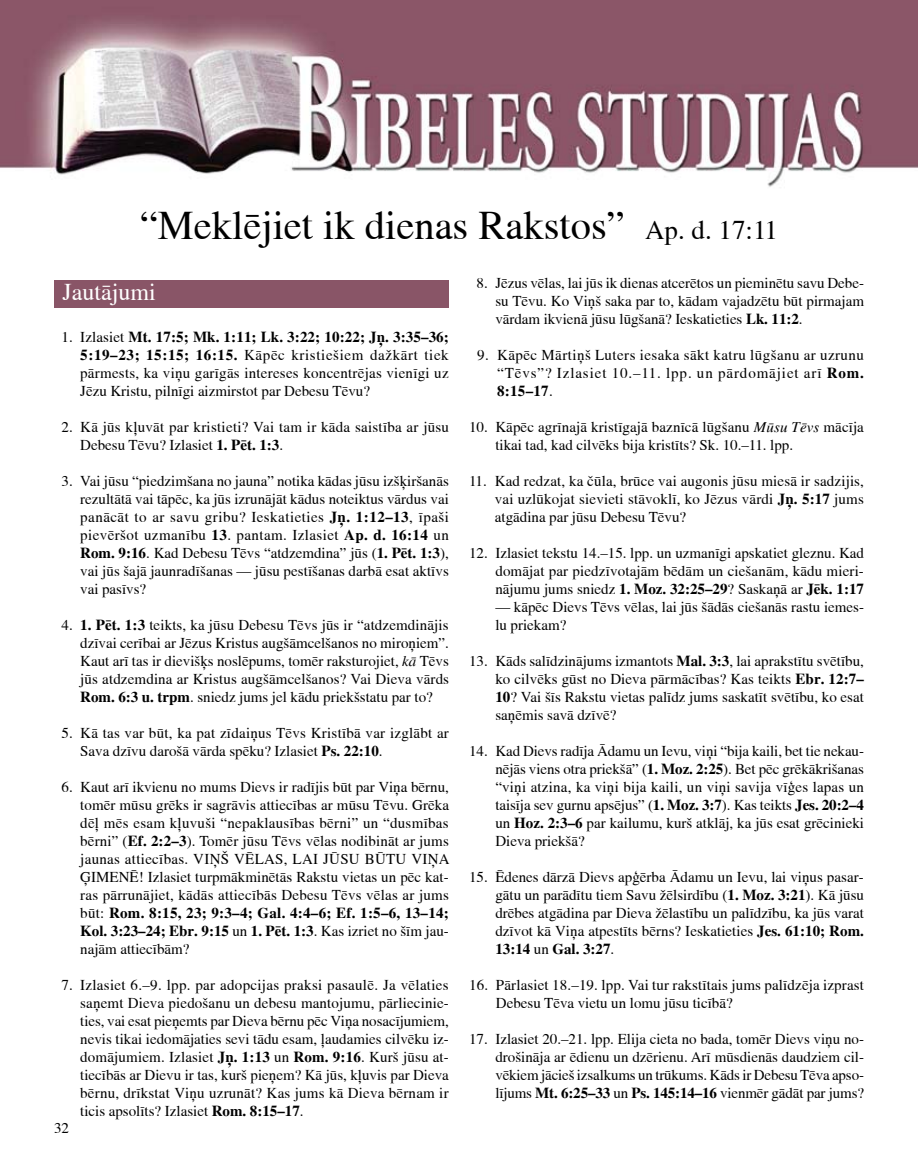
<style>
.page{position:relative;width:918px;height:1175px;background:#fff}
.page>*{position:absolute;margin:0;border:0;box-sizing:border-box;transform-origin:0 0}
.t1{font:40.5px "Rim Times";color:#000}
.t2{font:24px "Rim Times";color:#fff}
.t3{font:15px/18px "Rim Times";color:#000;text-align:justify}
.t4{font:15px/18px "Rim Times";letter-spacing:.02em;color:#000}
.s1{font-size:27px}
.s2{font-weight:700}
.s3{font-style:italic}
</style>
<div class="page">
<img style="left:0;top:0;width:918px;height:187px">
<div style="left:54px;top:280px;width:395px;height:28px;background:#895567"></div>
<h1 class="t1" style="left:140px;top:202px;width:640px">“Meklçjiet ik dienas Rakstos” <span class="s1">Ap. d. 17:11</span></h1>
<h2 class="t2" style="left:63px;top:279px;width:95px">Jautâjumi</h2>
<p class="t3" style="left:80px;top:328px;width:370px;text-indent:-19px">1. Izlasiet <span class="s2">Mt. 17:5; Mk. 1:11; Lk. 3:22; 10:22; Jò. 3:35–36; 5:19–23; 15:15; 16:15.</span> Kâpçc kristieðiem daþkârt tiek pârmests, ka viòu garîgâs intereses koncentrçjas vienîgi uz Jçzu Kristu, pilnîgi aizmirstot par Debesu Tçvu?</p>
<p class="t4" style="left:80px;top:418px;width:370px;text-indent:-19px">2. Kâ jûs kïuvât par kristieti? Vai tam ir kâda saistîba ar jûsu<br>Debesu Tçvu? Izlasiet <span class="s2">1. Pçt. 1:3</span>.</p>
<p class="t3" style="left:80px;top:472px;width:370px;text-indent:-19px">3. Vai jûsu “piedzimðana no jauna” notika kâdas jûsu izðíirðanâs rezultâtâ vai tâpçc, ka jûs izrunâjât kâdus noteiktus vârdus vai panâcât to ar savu gribu? Ieskatieties <span class="s2">Jò. 1:12–13</span>, îpaði pievçrðot uzmanîbu <span class="s2">13</span>. pantam. Izlasiet <span class="s2">Ap. d. 16:14</span> un <span class="s2">Rom. 9:16</span>. Kad Debesu Tçvs “atdzemdina” jûs (<span class="s2">1. Pçt. 1:3</span>), vai jûs ðajâ jaunradîðanas — jûsu pestîðanas darbâ esat aktîvs vai pasîvs?</p>
<p class="t3" style="left:80px;top:616px;width:370px;text-indent:-19px">4. <span class="s2">1. Pçt. 1:3</span> teikts, ka jûsu Debesu Tçvs jûs ir “atdzemdinâjis dzîvai cerîbai ar Jçzus Kristus augðâmcelðanos no miroòiem”.<br>Kaut arî tas ir dieviðís noslçpums, tomçr raksturojiet, <span class="s3">kâ</span> Tçvs jûs atdzemdina ar Kristus augðâmcelðanos? Vai Dieva vârds <span class="s2">Rom. 6:3 u. trpm</span>. sniedz jums jel kâdu priekðstatu par to?</p>
<p class="t3" style="left:80px;top:724px;width:370px;text-indent:-19px">5. Kâ tas var bût, ka pat zîdaiòus Tçvs Kristîbâ var izglâbt ar<br>Sava dzîvu daroðâ vârda spçku? Izlasiet <span class="s2">Ps. 22:10</span>.</p>
<p class="t3" style="left:80px;top:778px;width:371px;text-indent:-19px">6. Kaut arî ikvienu no mums Dievs ir radîjis bût par Viòa bçrnu, tomçr mûsu grçks ir sagrâvis attiecîbas ar mûsu Tçvu. Grçka dçï mçs esam kïuvuði “nepaklausîbas bçrni” un “dusmîbas bçrni” (<span class="s2">Ef. 2:2–3</span>). Tomçr jûsu Tçvs vçlas nodibinât ar jums jaunas attiecîbas. VIÒÐ VÇLAS, LAI JÛSU BÛTU VIÒA ÌIMENÇ! Izlasiet turpmâkminçtâs Rakstu vietas un pçc kat&shy;ras pârrunâjiet, kâdâs attiecîbâs Debesu Tçvs vçlas ar jums bût: <span class="s2">Rom. 8:15, 23; 9:3–4; Gal. 4:4–6; Ef. 1:5–6, 13–14; Kol. 3:23–24; Ebr. 9:15</span> un <span class="s2">1. Pçt. 1:3</span>. Kas izriet no ðîm jau&shy;najâm attiecîbâm?</p>
<p class="t3" style="left:80px;top:976px;width:370px;text-indent:-19px">7. Izlasiet 6.–9. lpp. par adopcijas praksi pasaulç. Ja vçlaties saòemt Dieva piedoðanu un debesu mantojumu, pârliecinie&shy;ties, vai esat pieòemts par Dieva bçrnu pçc Viòa nosacîjumiem, nevis tikai iedomâjaties sevi tâdu esam, ïaudamies cilvçku iz&shy;domâjumiem. Izlasiet <span class="s2">Jò. 1:13</span> un <span class="s2">Rom. 9:16</span>. Kurð jûsu at&shy;tiecîbâs ar Dievu ir tas, kurð pieòem? Kâ jûs, kïuvis par Dieva bçrnu, drîkstat Viòu uzrunât? Kas jums kâ Dieva bçrnam ir ticis apsolîts? Izlasiet <span class="s2">Rom. 8:15–17</span>.</p>
<p class="t3" style="left:54px;top:1119px;width:16px">32</p>
<p class="t3" style="left:495px;top:274px;width:370px;text-indent:-19px">8. Jçzus vçlas, lai jûs ik dienas atcerçtos un pieminçtu savu Debe&shy;su Tçvu. Ko Viòð saka par to, kâdam vajadzçtu bût pirmajam vârdam ikvienâ jûsu lûgðanâ? Ieskatieties <span class="s2">Lk. 11:2</span>.</p>
<p class="t3" style="left:497px;top:346px;width:368px;text-indent:-20px">9. Kâpçc Mârtiòð Luters iesaka sâkt katru lûgðanu ar uzrunu “Tçvs”? Izlasiet 10.–11. lpp. un pârdomâjiet arî <span class="s2">Rom.<br>8:15–17</span>.</p>
<p class="t3" style="left:495px;top:418px;width:370px;text-indent:-26px">10. Kâpçc agrînajâ kristîgajâ baznîcâ lûgðanu <span class="s3">Mûsu Tçvs</span> mâcîja tikai tad, kad cilvçks bija kristîts? Sk. 10.–11. lpp.</p>
<p class="t3" style="left:495px;top:472px;width:371px;text-indent:-26px">11. Kad redzat, ka èûla, brûce vai augonis jûsu miesâ ir sadzijis, vai uzlûkojat sievieti stâvoklî, ko Jçzus vârdi <span class="s2">Jò. 5:17</span> jums atgâdina par jûsu Debesu Tçvu?</p>
<p class="t3" style="left:495px;top:544px;width:370px;text-indent:-26px">12. Izlasiet tekstu 14.–15. lpp. un uzmanîgi apskatiet gleznu. Kad domâjat par piedzîvotajâm bçdâm un cieðanâm, kâdu mieri&shy;nâjumu jums sniedz <span class="s2">1. Moz. 32:25–29</span>? Saskaòâ ar <span class="s2">Jçk. 1:17</span></p>
<p class="t3" style="left:495px;top:598px;width:370px">— kâpçc Dievs Tçvs vçlas, lai jûs ðâdâs cieðanâs rastu iemes&shy;lu priekam?</p>
<p class="t3" style="left:495px;top:652px;width:370px;text-indent:-26px">13. Kâds salîdzinâjums izmantots <span class="s2">Mal. 3:3</span>, lai aprakstîtu svçtîbu, ko cilvçks gûst no Dieva pârmâcîbas? Kas teikts <span class="s2">Ebr. 12:7– 10</span>? Vai ðîs Rakstu vietas palîdz jums saskatît svçtîbu, ko esat saòçmis savâ dzîvç?</p>
<p class="t3" style="left:495px;top:742px;width:370px;text-indent:-26px">14. Kad Dievs radîja Âdamu un Ievu, viòi “bija kaili, bet tie nekau&shy;nçjâs viens otra priekðâ” (<span class="s2">1. Moz. 2:25</span>). Bet pçc grçkâkriðanas “viòi atzina, ka viòi bija kaili, un viòi savija vîìes lapas un taisîja sev gurnu apsçjus” (<span class="s2">1. Moz. 3:7</span>). Kas teikts <span class="s2">Jes. 20:2–4 </span>un <span class="s2">Hoz. 2:3–6</span> par kailumu, kurð atklâj, ka jûs esat grçcinieki Dieva priekðâ?</p>
<p class="t3" style="left:495px;top:868px;width:370px;text-indent:-26px">15. Çdenes dârzâ Dievs apìçrba Âdamu un Ievu, lai viòus pasar&shy;gâtu un parâdîtu tiem Savu þçlsirdîbu (<span class="s2">1. Moz. 3:21</span>). Kâ jûsu drçbes atgâdina par Dieva þçlastîbu un palîdzîbu, ka jûs varat dzîvot kâ Viòa atpestîts bçrns? Ieskatieties <span class="s2">Jes. 61:10; Rom.<br>13:14</span> un <span class="s2">Gal. 3:27</span>.</p>
<p class="t3" style="left:496px;top:976px;width:370px;text-indent:-27px">16. Pârlasiet 18.–19. lpp. Vai tur rakstîtais jums palîdzçja izprast<br>Debesu Tçva vietu un lomu jûsu ticîbâ?</p>
<p class="t3" style="left:495px;top:1030px;width:370px;text-indent:-26px">17. Izlasiet 20.–21. lpp. Elija cieta no bada, tomçr Dievs viòu no&shy;droðinâja ar çdienu un dzçrienu. Arî mûsdienâs daudziem cil&shy;vçkiem jâcieð izsalkums un trûkums. Kâds ir Debesu Tçva apso&shy;lîjums <span class="s2">Mt. 6:25–33</span> un <span class="s2">Ps. 145:14–16</span> vienmçr gâdât par jums?</p>
</div>
